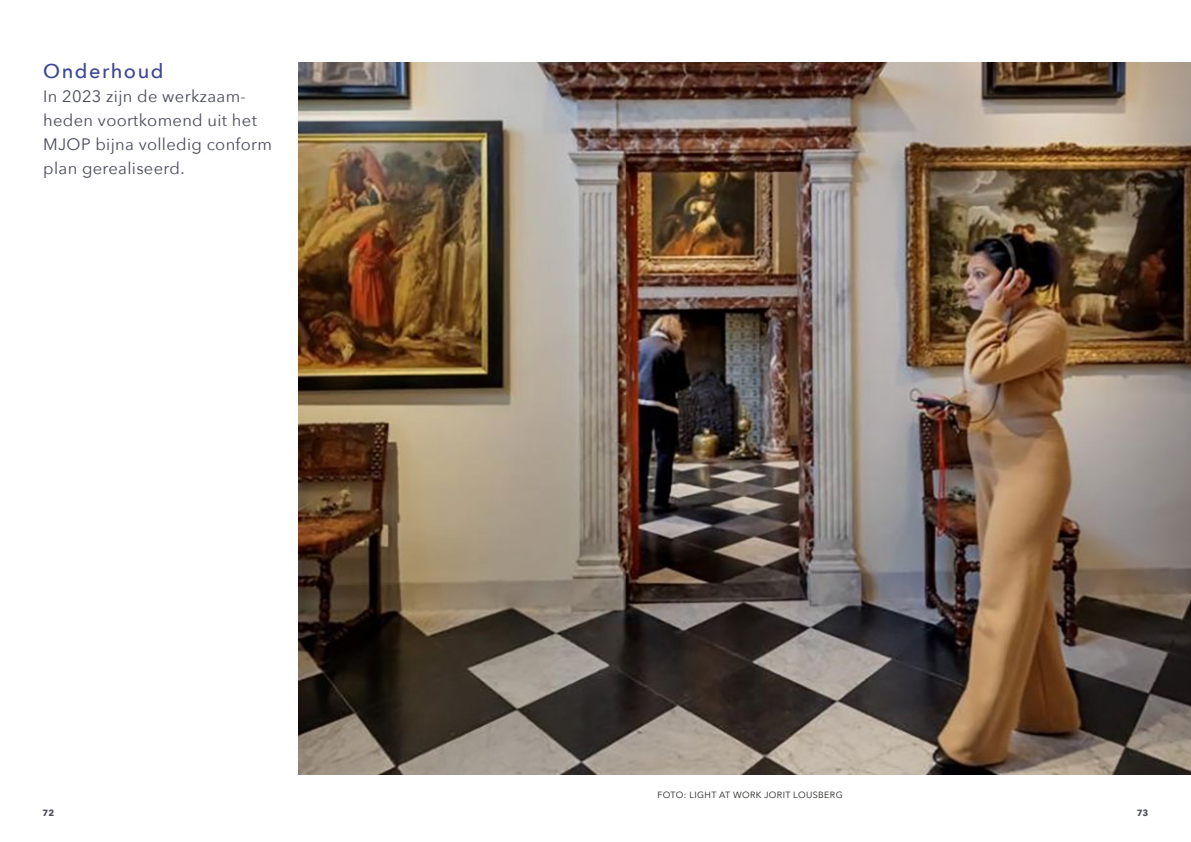
<style>
.page{position:relative;width:1191px;height:842px;background:#fff}
.page>*{position:absolute;margin:0;border:0;box-sizing:border-box;transform-origin:0 0}
.t1{font:500 20px "Avenir Next";letter-spacing:.075em;color:#3a4596}
.t2{font:16.5px/24px "Avenir Next";letter-spacing:.02em;color:#484a58}
.t3{font:9px "Avenir Next";letter-spacing:.04em;color:#1d1d1b}
.t4{font:700 9px "Avenir Next";color:#484a58}
</style>
<div class="page">
<img style="left:298px;top:62px;width:893px;height:712px">
<p class="t1" style="left:43px;top:54px;width:122px">Onderhoud</p>
<p class="t2" style="left:43px;top:83px;width:230px">In 2023 zijn de werkzaam&shy;heden voortkomend uit het<br>MJOP bijna volledig conform plan gerealiseerd.</p>
<p class="t3" style="left:657px;top:787px;width:187px">FOTO: LIGHT AT WORK JORIT LOUSBERG</p>
<p class="t4" style="left:43px;top:805px;width:13px">72</p>
<p class="t4" style="left:1136px;top:805px;width:13px">73</p>
</div>
